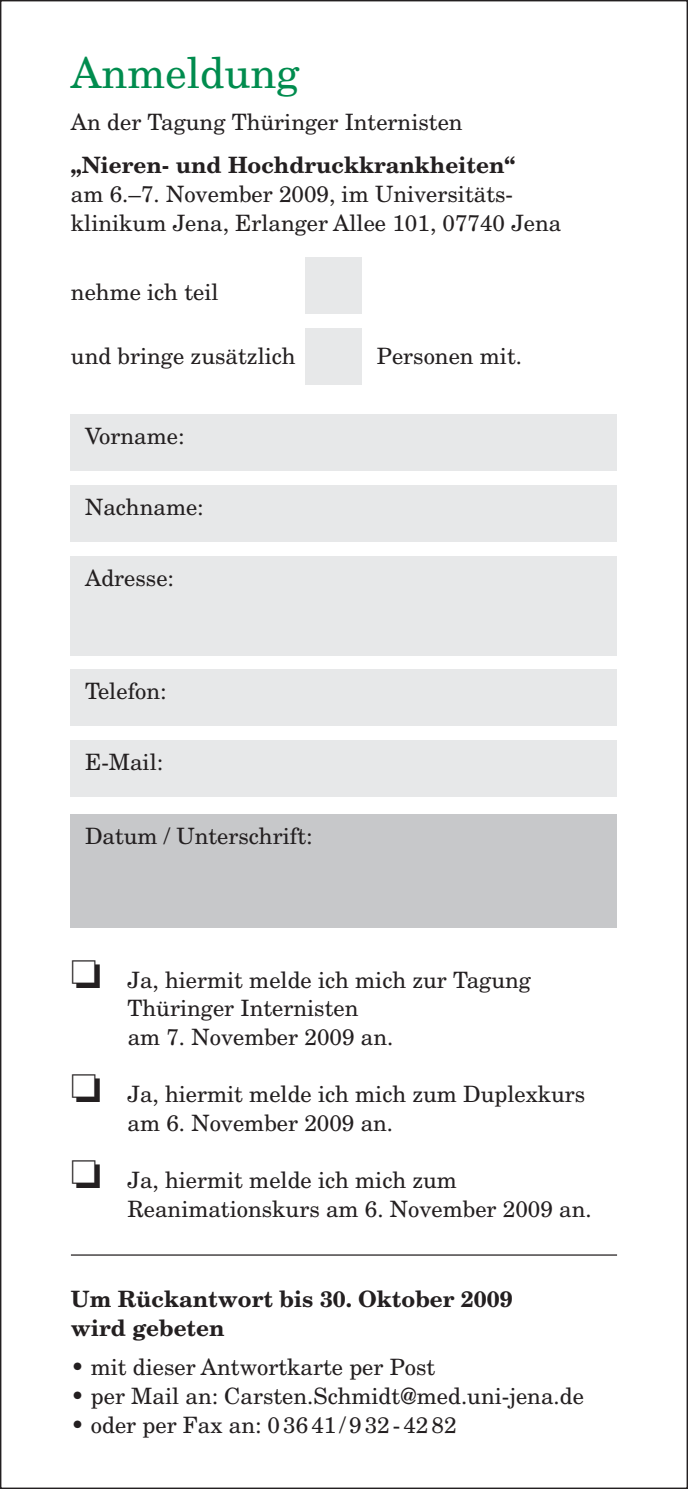
<style>
.page{position:relative;width:688px;height:1489px;background:#fff}
.page>*{position:absolute;margin:0;border:0;box-sizing:border-box;transform-origin:0 0}
.t1{font:42.5px "New Century Schlbk";color:#008c4e}
.t2{font:22.5px/28.8px "New Century Schlbk";color:#231f20}
.t3{font:700 22.5px/28.8px "New Century Schlbk";color:#231f20}
</style>
<div class="page">
<div style="left:71px;top:813px;width:546px;height:114px;background:#c7c8ca"></div>
<div style="left:71px;top:414px;width:546px;height:57px;background:#e7e8e9"></div>
<div style="left:71px;top:485px;width:546px;height:56px;background:#e7e8e9"></div>
<div style="left:71px;top:556px;width:546px;height:99px;background:#e7e8e9"></div>
<div style="left:71px;top:669px;width:546px;height:57px;background:#e7e8e9"></div>
<div style="left:71px;top:740px;width:546px;height:57px;background:#e7e8e9"></div>
<div style="left:305px;top:257px;width:57px;height:57px;background:#e7e8e9"></div>
<div style="left:305px;top:328px;width:57px;height:57px;background:#e7e8e9"></div>
<hr style="left:71px;top:1254px;width:546px;height:1px;background:#231f20">
<h1 class="t1" style="left:71px;top:48px;width:230px">Anmeldung</h1>
<p class="t2" style="left:71px;top:108px;width:393px">An der Tagung Thüringer Internisten</p>
<p class="t3" style="left:71px;top:153px;width:446px">„Nieren- und Hochdruckkrankheiten“</p>
<p class="t2" style="left:71px;top:180px;width:492px">am 6.–7. November 2009, im Universitäts&shy;klinikum Jena, Erlanger Allee 101, 07740 Jena</p>
<p class="t2" style="left:71px;top:278px;width:149px">nehme ich teil</p>
<p class="t2" style="left:71px;top:342px;width:226px">und bringe zusätzlich</p>
<p class="t2" style="left:377px;top:342px;width:146px">Personen mit.</p>
<p class="t2" style="left:85px;top:422px;width:101px">Vorname:</p>
<p class="t2" style="left:85px;top:493px;width:120px">Nachname:</p>
<p class="t2" style="left:85px;top:563px;width:90px">Adresse:</p>
<p class="t2" style="left:85px;top:677px;width:83px">Telefon:</p>
<p class="t2" style="left:85px;top:748px;width:79px">E-Mail:</p>
<p class="t2" style="left:85px;top:822px;width:229px">Datum / Unterschrift:</p>
<p class="t2" style="left:127px;top:965px;width:405px;text-indent:-57px">❏ Ja, hiermit melde ich mich zur Tagung<br>Thüringer Internisten<br>am 7. November 2009 an.</p>
<p class="t2" style="left:127px;top:1080px;width:459px;text-indent:-57px">❏ Ja, hiermit melde ich mich zum Duplexkurs am 6. November 2009 an.</p>
<p class="t2" style="left:127px;top:1165px;width:465px;text-indent:-57px">❏ Ja, hiermit melde ich mich zum<br>Reanimationskurs am 6. November 2009 an.</p>
<p class="t3" style="left:71px;top:1286px;width:443px">Um Rückantwort bis 30. Oktober 2009 wird gebeten</p>
<p class="t2" style="left:71px;top:1352px;width:366px">• mit dieser Antwortkarte per Post</p>
<p class="t2" style="left:71px;top:1381px;width:514px">• per Mail an: Carsten.Schmidt@med.uni-jena.de</p>
<p class="t2" style="left:71px;top:1410px;width:387px">• oder per Fax an: 03641/932-4282</p>
</div>
